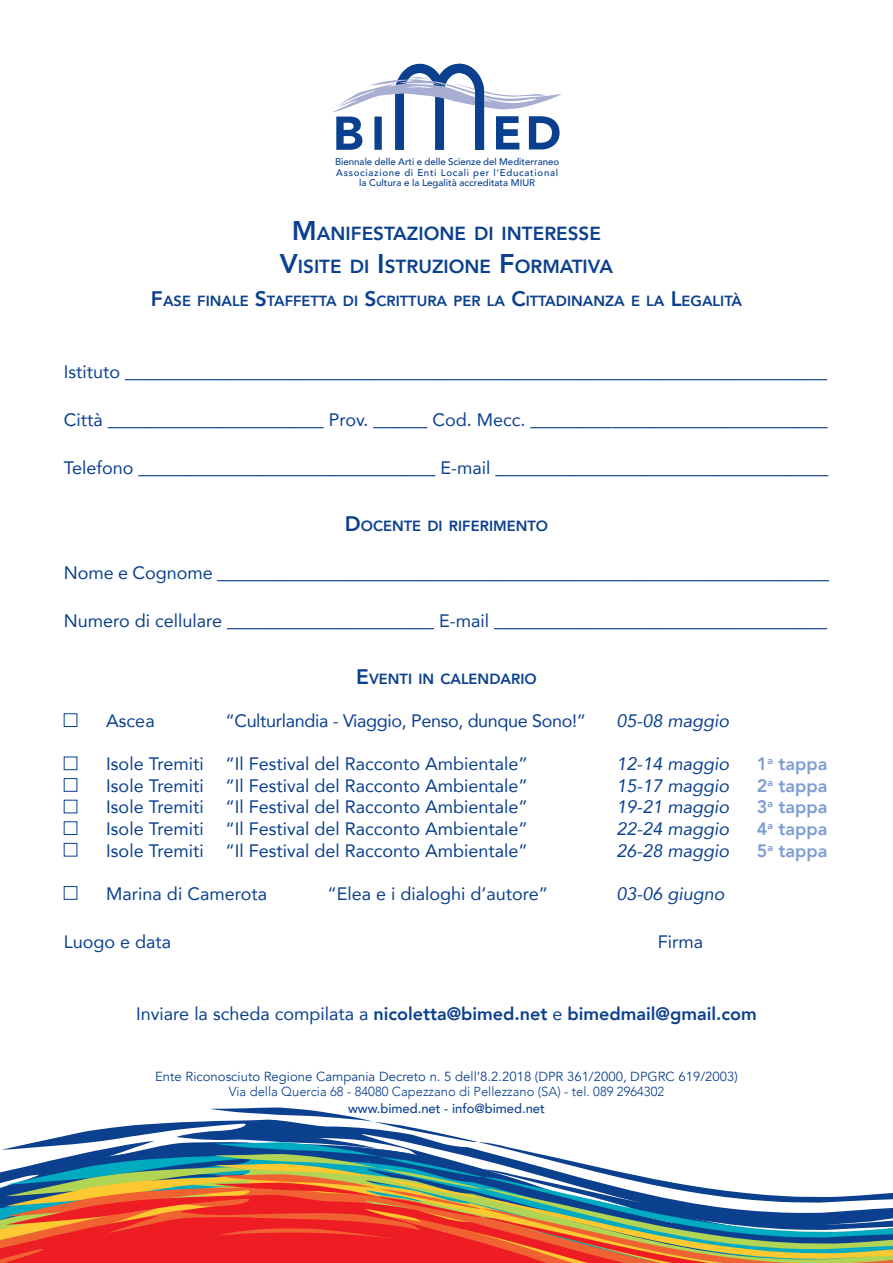
<style>
.page{position:relative;width:893px;height:1263px;background:#fff}
.page>*{position:absolute;margin:0;border:0;box-sizing:border-box;transform-origin:0 0}
.t1{font:800 18.9px "Avenir";color:#0b408e}
.No_Spacing{font:18px "Avenir";color:#0b408e}
.No_Spacing-2{font:italic 18px "Avenir";color:#0b408e}
.t2{font:800 18px "Avenir";color:#0b408e}
.No_Spacing-3{font:18px "Avenir";letter-spacing:-.02em;color:#0b408e}
.t3{font:800 18px "Avenir";color:#7e9ed2}
.t4{font:800 14.7px "Avenir";color:#0b408e}
.t5{font:13.2px "Avenir";color:#0b408e}
.t6{font:300 13.2px "Avenir";color:#0b408e}
.t7{font:500 13.2px "Avenir";color:#0b408e}
.t8{font:500 9.75px "Avenir";color:#0b408e}
.t9{font:500 9.75px "Avenir";letter-spacing:.07em;color:#0b408e}
.s1{font-size:27px}
.s2{font-size:21px}
.s3{font-weight:400}
</style>
<div class="page">
<svg style="left:14px;top:1121px;width:196px;height:26px"></svg>
<svg style="left:28px;top:1154px;width:182px;height:12px;background:#2b7aad"></svg>
<svg style="left:0;top:1166px;width:210px;height:9px;background:#388f98"></svg>
<svg style="left:0;top:1175px;width:210px;height:11px;background:#85ad73"></svg>
<svg style="left:0;top:1186px;width:210px;height:8px;background:#ac9c54"></svg>
<svg style="left:0;top:1194px;width:210px;height:69px;background:#e04730"></svg>
<svg style="left:210px;top:1107px;width:683px;height:156px"></svg>
<svg style="left:332px;top:63px;width:229px;height:87px"></svg>
<div style="left:64px;top:713px;width:13px;height:14px;border:1px solid #0b408e"></div>
<div style="left:64px;top:756px;width:13px;height:14px;border:1px solid #0b408e"></div>
<div style="left:64px;top:778px;width:13px;height:14px;border:1px solid #0b408e"></div>
<div style="left:64px;top:821px;width:13px;height:14px;border:1px solid #0b408e"></div>
<div style="left:64px;top:843px;width:13px;height:13px;border:1px solid #0b408e"></div>
<div style="left:64px;top:886px;width:13px;height:14px;border:1px solid #0b408e"></div>
<p class="t8" style="left:335px;top:154px;width:226px">Biennale delle Arti e delle Scienze del Mediterraneo</p>
<p class="t9" style="left:336px;top:164px;width:223px">Associazione di Enti Locali per l’Educational</p>
<p class="t8" style="left:359px;top:174px;width:177px">la Cultura e la Legalità accreditata MIUR</p>
<p class="t1" style="left:292px;top:218px;width:311px"><span class="s1">M</span>ANIFESTAZIONE DI INTERESSE</p>
<p class="t1" style="left:280px;top:251px;width:335px"><span class="s1">V</span>ISITE DI <span class="s1">I</span> STRUZIONE <span class="s1">F</span>ORMATIVA</p>
<p class="t4" style="left:151px;top:289px;width:593px"><span class="s2">F</span>ASE FINALE <span class="s2">S</span>TAFFETTA DI <span class="s2">S</span>CRITTURA PER LA <span class="s2">C</span>ITTADINANZA E LA <span class="s2">L</span>EGALITÀ</p>
<p class="No_Spacing" style="left:64px;top:357px;width:765px">Istituto ______________________________________________________________________________</p>
<p class="No_Spacing" style="left:64px;top:405px;width:765px">Città ________________________ Prov. ______ Cod. Mecc. _________________________________</p>
<p class="No_Spacing" style="left:64px;top:453px;width:766px">Telefono _________________________________ E-mail _____________________________________</p>
<p class="t4" style="left:345px;top:514px;width:205px"><span class="s2">D</span>OCENTE DI RIFERIM ENTO</p>
<p class="No_Spacing" style="left:64px;top:558px;width:767px">Nome e Cognome ____________________________________________________________________</p>
<p class="No_Spacing" style="left:64px;top:606px;width:765px">Numero di cellulare _______________________ E-mail _____________________________________</p>
<p class="t4" style="left:356px;top:667px;width:182px"><span class="s2">E</span>VENTI IN CALENDARIO</p>
<p class="No_Spacing" style="left:106px;top:706px;width:50px">Ascea</p>
<p class="No_Spacing-3" style="left:225px;top:706px;width:362px">“Culturlandia - Viaggio, Penso, dunque Sono!”</p>
<p class="No_Spacing-2" style="left:617px;top:710px;width:114px">05-08 maggio</p>
<p class="No_Spacing" style="left:106px;top:749px;width:423px">Isole Tremiti “Il Festival del Racconto Ambientale”</p>
<p class="No_Spacing-2" style="left:617px;top:753px;width:114px">12-14 maggio</p>
<p class="t3" style="left:757px;top:750px;width:72px">1<sup>a</sup> tappa</p>
<p class="No_Spacing" style="left:106px;top:771px;width:423px">Isole Tremiti “Il Festival del Racconto Ambientale”</p>
<p class="No_Spacing-2" style="left:617px;top:774px;width:114px">15-17 maggio</p>
<p class="t3" style="left:757px;top:771px;width:72px">2<sup>a</sup> tappa</p>
<p class="No_Spacing" style="left:106px;top:792px;width:423px">Isole Tremiti “Il Festival del Racconto Ambientale”</p>
<p class="No_Spacing-2" style="left:617px;top:796px;width:114px">19-21 maggio</p>
<p class="t3" style="left:757px;top:793px;width:72px">3<sup>a</sup> tappa</p>
<p class="No_Spacing" style="left:106px;top:814px;width:423px">Isole Tremiti “Il Festival del Racconto Ambientale”</p>
<p class="No_Spacing-2" style="left:617px;top:818px;width:114px">22-24 maggio</p>
<p class="t3" style="left:757px;top:815px;width:72px">4<sup>a</sup> tappa</p>
<p class="No_Spacing" style="left:106px;top:836px;width:423px">Isole Tremiti “Il Festival del Racconto Ambientale”</p>
<p class="No_Spacing-2" style="left:617px;top:839px;width:114px">26-28 maggio</p>
<p class="t3" style="left:757px;top:836px;width:72px">5<sup>a</sup> tappa</p>
<p class="No_Spacing" style="left:106px;top:879px;width:162px">Marina di Camerota</p>
<p class="No_Spacing" style="left:327px;top:879px;width:222px">“Elea e i dialoghi d’autore”</p>
<p class="No_Spacing-2" style="left:617px;top:882px;width:110px">03-06 giugno</p>
<p class="No_Spacing" style="left:64px;top:927px;width:109px">Luogo e data</p>
<p class="No_Spacing" style="left:658px;top:927px;width:47px">Firma</p>
<p class="t2" style="left:136px;top:999px;width:622px"><span class="s3">Inviare la scheda compilata a</span> nicoletta@bimed.net <span class="s3">e</span> bimedmail@gmail.com</p>
<p class="t5" style="left:155px;top:1069px;width:584px">Ente Riconosciuto Regione Campania Decreto n. 5 dell’8.2.2018 (DPR 361/2000, DPGRC 619/2003)</p>
<p class="t6" style="left:229px;top:1084px;width:437px">Via della Quercia 68 - 84080 Capezzano di Pellezzano (SA) - tel. 089 2964302</p>
<p class="t7" style="left:348px;top:1097px;width:198px">www.bimed.net - info@bimed.net</p>
</div>
